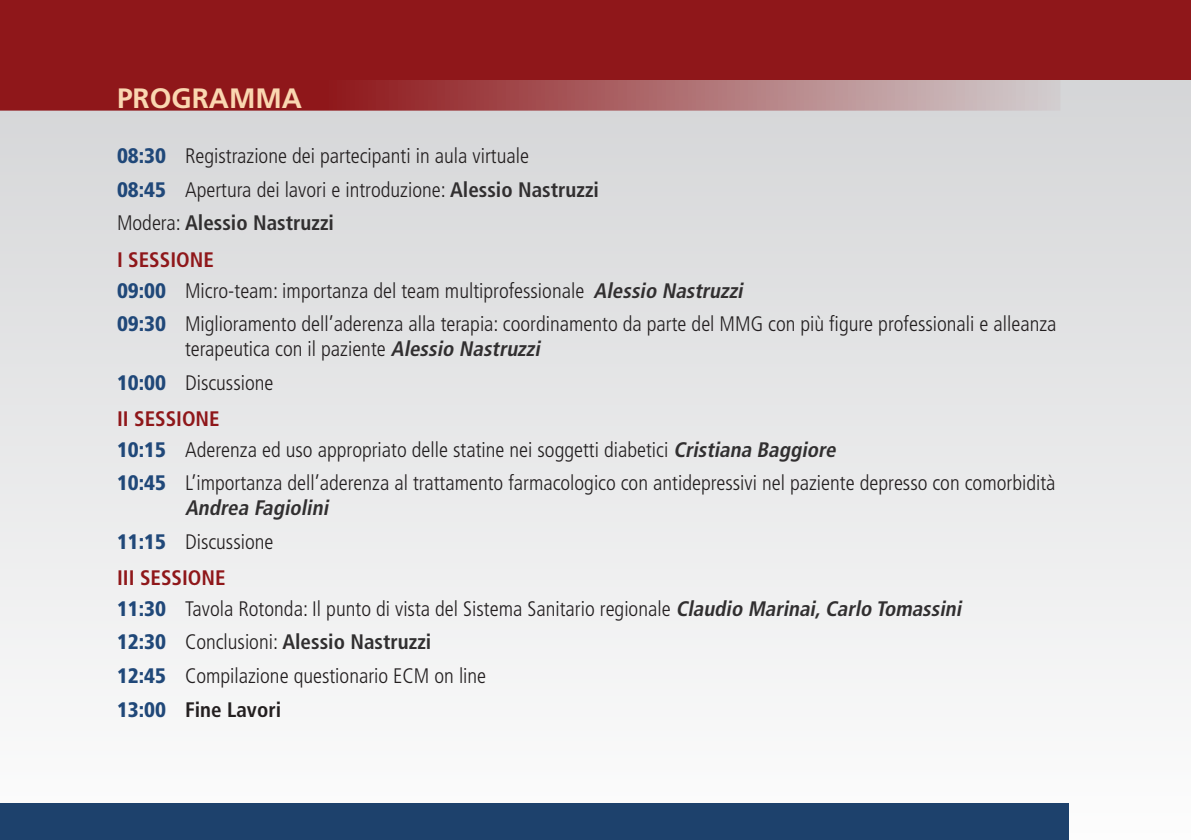
<style>
.page{position:relative;width:1191px;height:840px;background:#fff}
.page>*{position:absolute;margin:0;border:0;box-sizing:border-box;transform-origin:0 0}
.t1{font:700 28px "Frutiger";color:#fad7b1}
.TESTO_PROG{font:300 condensed 21px/25px "Frutiger";color:#231f20}
.TESTO_PROG-2{font:700 condensed 21px "Frutiger";color:#312f30}
.SESSIONE{font:700 condensed 21px "Frutiger";color:#8f171a}
.TESTO_PROG-3{font:700 condensed 21px "Frutiger";color:#231f20}
.s1{font-weight:900;color:#204879}
.s2{font-weight:700;color:#312f30}
.s3{font-weight:300;color:#231f20}
.s4{font-weight:700;font-style:italic;color:#312f30}
</style>
<div class="page">
<div style="left:0;top:0;width:1191px;height:839px;background:linear-gradient(to bottom,#d1d2d4,#fcfcfc)"></div>
<svg style="left:0;top:79px;width:1060px;height:32px;background:#a55558"></svg>
<div style="left:0;top:802px;width:1068px;height:37px;background:#1d416c"></div>
<div style="left:0;top:0;width:1191px;height:79px;background:#8f171a"></div>
<p class="t1" style="left:117px;top:82px;width:187px">PROGRAMMA</p>
<p class="TESTO_PROG" style="left:117px;top:144px;width:413px"><span class="s1">08:30</span> Registrazione dei partecipanti in aula virtuale</p>
<p class="TESTO_PROG" style="left:117px;top:177px;width:483px"><span class="s1">08:45</span> Apertura dei lavori e introduzione: <span class="s2">Alessio Nastruzzi</span></p>
<p class="TESTO_PROG-2" style="left:117px;top:210px;width:219px"><span class="s3">Modera:</span> Alessio Nastruzzi</p>
<p class="SESSIONE" style="left:117px;top:247px;width:98px">I SESSIONE</p>
<p class="TESTO_PROG" style="left:117px;top:278px;width:631px"><span class="s1">09:00</span> Micro-team: importanza del team multiprofessionale <span class="s4">Alessio Nastruzzi</span></p>
<p class="TESTO_PROG" style="left:185px;top:311px;width:873px;text-indent:-68px"><span class="s1">09:30</span> Miglioramento dell’aderenza alla terapia: coordinamento da parte del MMG con più figure professionali e alleanza terapeutica con il paziente <span class="s4">Alessio Nastruzzi</span></p>
<p class="TESTO_PROG" style="left:117px;top:370px;width:158px"><span class="s1">10:00</span> Discussione</p>
<p class="SESSIONE" style="left:117px;top:406px;width:104px">II SESSIONE</p>
<p class="TESTO_PROG" style="left:117px;top:437px;width:724px"><span class="s1">10:15</span> Aderenza ed uso appropriato delle statine nei soggetti diabetici <span class="s4">Cristiana Baggiore</span></p>
<p class="TESTO_PROG" style="left:185px;top:470px;width:872px;text-indent:-68px"><span class="s1">10:45</span> L’importanza dell’aderenza al trattamento farmacologico con antidepressivi nel paziente depresso con comorbidità<br><span class="s4">Andrea Fagiolini</span></p>
<p class="TESTO_PROG" style="left:117px;top:529px;width:158px"><span class="s1">11:15</span> Discussione</p>
<p class="SESSIONE" style="left:117px;top:565px;width:110px">III SESSIONE</p>
<p class="TESTO_PROG" style="left:117px;top:596px;width:850px"><span class="s1">11:30</span> Tavola Rotonda: Il punto di vista del Sistema Sanitario regionale <span class="s4">Claudio Marinai,Carlo Tomassini</span></p>
<p class="TESTO_PROG-2" style="left:117px;top:629px;width:316px"><span class="s1">12:30</span> <span class="s3">Conclusioni:</span> Alessio Nastruzzi</p>
<p class="TESTO_PROG" style="left:117px;top:663px;width:371px"><span class="s1">12:45</span> Compilazione questionario ECM on line</p>
<p class="TESTO_PROG-3" style="left:117px;top:696px;width:166px"><span class="s1">13:00</span> Fine Lavori</p>
</div>
